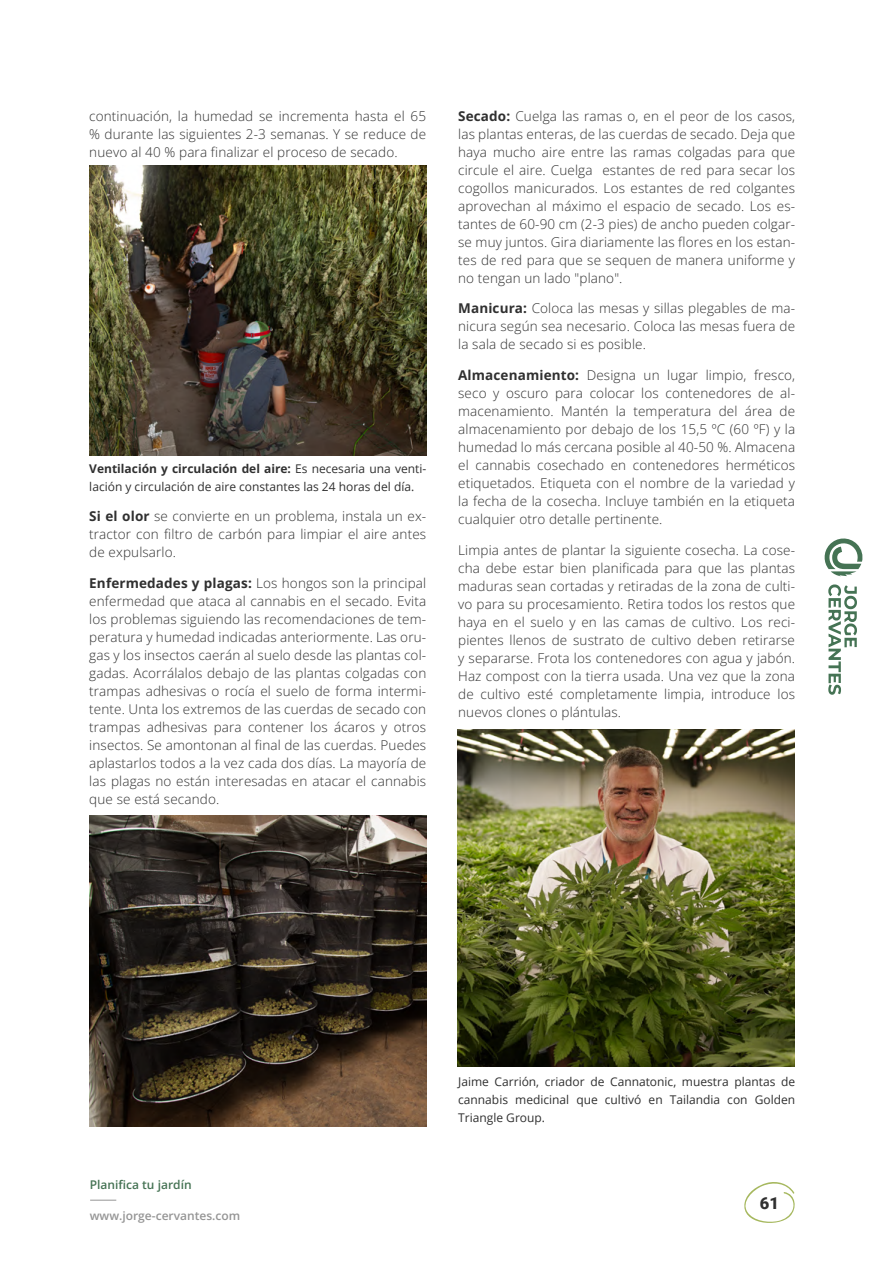
<style>
.page{position:relative;width:893px;height:1263px;background:#fff}
.page>*{position:absolute;margin:0;border:0;box-sizing:border-box;transform-origin:0 0}
.t1{font:900 16.5px "Roboto";color:#303030}
.t2{font:300 13.5px/18px "Open Sans";letter-spacing:.01em;color:#303030;text-align:justify}
.t3{font:12px/18px "Open Sans";color:#303030}
.t4{font:600 12px "Open Sans";color:#959595}
.t5{font:600 12px "Open Sans";color:#457354}
.s1{font-weight:700}
</style>
<div class="page">
<svg style="left:828px;top:584px;width:29px;height:111px"></svg>
<svg style="left:824px;top:538px;width:39px;height:38px"></svg>
<svg style="left:744px;top:1182px;width:51px;height:41px"></svg>
<svg style="left:90px;top:1200px;width:26px;height:1px"></svg>
<img style="left:457px;top:729px;width:337px;height:338px">
<img style="left:89px;top:166px;width:337px;height:289px">
<img style="left:89px;top:815px;width:337px;height:312px">
<p class="t2" style="left:89px;top:106px;width:338px">continuación, la humedad se incrementa hasta el 65 % durante las siguientes 2-3 semanas. Y se reduce de nuevo al 40 % para finalizar el proceso de secado.</p>
<p class="t3" style="left:89px;top:459px;width:338px"><span class="s1">Ventilación y circulación del aire:</span> Es necesaria una venti&shy;lación y circulación de aire constantes las 24 horas del día.</p>
<p class="t2" style="left:89px;top:507px;width:338px"><span class="s1">Si el olor</span> se convierte en un problema, instala un ex&shy;tractor con filtro de carbón para limpiar el aire antes de expulsarlo.</p>
<p class="t2" style="left:89px;top:574px;width:338px"><span class="s1">Enfermedades y plagas:</span> Los hongos son la principal enfermedad que ataca al cannabis en el secado. Evita los problemas siguiendo las recomendaciones de tem&shy;peratura y humedad indicadas anteriormente. Las oru&shy;gas y los insectos caerán al suelo desde las plantas col&shy;gadas. Acorrálalos debajo de las plantas colgadas con trampas adhesivas o rocía el suelo de forma intermi&shy;tente. Unta los extremos de las cuerdas de secado con trampas adhesivas para contener los ácaros y otros insectos. Se amontonan al final de las cuerdas. Puedes aplastarlos todos a la vez cada dos días. La mayoría de las plagas no están interesadas en atacar el cannabis que se está secando.</p>
<p class="t2" style="left:458px;top:106px;width:338px"><span class="s1">Secado:</span> Cuelga las ramas o, en el peor de los casos, las plantas enteras, de las cuerdas de secado. Deja que haya mucho aire entre las ramas colgadas para que circule el aire. Cuelga estantes de red para secar los cogollos manicurados. Los estantes de red colgantes aprovechan al máximo el espacio de secado. Los es&shy;tantes de 60-90 cm (2-3 pies) de ancho pueden colgar&shy;se muy juntos. Gira diariamente las flores en los estan&shy;tes de red para que se sequen de manera uniforme y no tengan un lado "plano".</p>
<p class="t2" style="left:458px;top:299px;width:338px"><span class="s1">Manicura:</span> Coloca las mesas y sillas plegables de ma&shy;nicura según sea necesario. Coloca las mesas fuera de la sala de secado si es posible.</p>
<p class="t2" style="left:458px;top:366px;width:338px"><span class="s1">Almacenamiento:</span> Designa un lugar limpio, fresco, seco y oscuro para colocar los contenedores de al&shy;macenamiento. Mantén la temperatura del área de almacenamiento por debajo de los 15,5 ºC (60 ºF) y la humedad lo más cercana posible al 40-50 %. Almacena el cannabis cosechado en contenedores herméticos etiquetados. Etiqueta con el nombre de la variedad y la fecha de la cosecha. Incluye también en la etiqueta cualquier otro detalle pertinente.</p>
<p class="t2" style="left:458px;top:541px;width:338px">Limpia antes de plantar la siguiente cosecha. La cose&shy;cha debe estar bien planificada para que las plantas maduras sean cortadas y retiradas de la zona de culti&shy;vo para su procesamiento. Retira todos los restos que haya en el suelo y en las camas de cultivo. Los reci&shy;pientes llenos de sustrato de cultivo deben retirarse y separarse. Frota los contenedores con agua y jabón.<br>Haz compost con la tierra usada. Una vez que la zona de cultivo esté completamente limpia, introduce los nuevos clones o plántulas.</p>
<p class="t5" style="left:90px;top:1176px;width:103px">Planifica tu jardín</p>
<p class="t4" style="left:90px;top:1207px;width:152px">www.jorge-cervantes.com</p>
<p class="t3" style="left:458px;top:1072px;width:338px;text-align:justify">Jaime Carrión, criador de Cannatonic, muestra plantas de cannabis medicinal que cultivó en Tailandia con Golden Triangle Group.</p>
<p class="t1" style="left:760px;top:1191px;width:21px">61</p>
</div>
